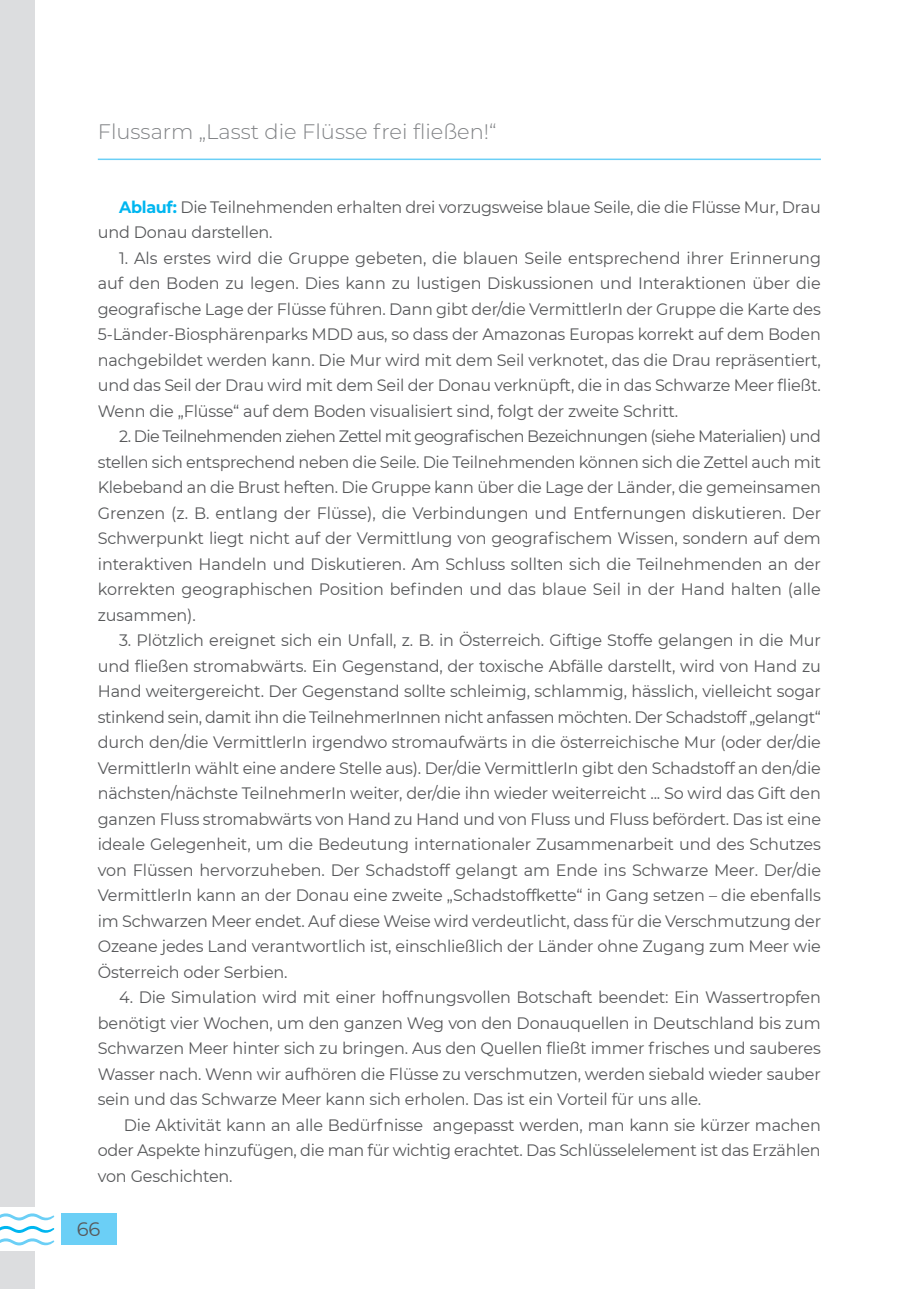
<style>
.page{position:relative;width:906px;height:1289px;background:#fff}
.page>*{position:absolute;margin:0;border:0;box-sizing:border-box;transform-origin:0 0}
.t1{font:300 21px "Montserrat";color:#808285}
.t2{font:19.5px "Montserrat";color:#57585a}
.t3{font:16.5px/25.5px "Montserrat";letter-spacing:-.01em;color:#57585a;text-align:justify}
.s1{font-weight:700;color:#00b6f0}
</style>
<div class="page">
<div style="left:61px;top:1213px;width:55px;height:32px;background:#6bcff6"></div>
<svg style="left:0;top:1213px;width:54px;height:32px"></svg>
<div style="left:0;top:0;width:34px;height:1205px;background:#dcdddf"></div>
<div style="left:0;top:1251px;width:34px;height:37px;background:#dcdddf"></div>
<hr style="left:98px;top:158px;width:723px;height:2px;background:#6bcff6">
<p class="t1" style="left:98px;top:118px;width:400px">Flussarm „Lasst die Flüsse frei fließen!“</p>
<p class="t3" style="left:98px;top:193px;width:724px;text-indent:21px"><span class="s1">Ablauf:</span> Die Teilnehmenden erhalten drei vorzugsweise blaue Seile, die die Flüsse Mur, Drau und Donau darstellen.</p>
<p class="t3" style="left:98px;top:244px;width:725px;text-indent:21px">1. Als erstes wird die Gruppe gebeten, die blauen Seile entsprechend ihrer Erinnerung auf den Boden zu legen. Dies kann zu lustigen Diskussionen und Interaktionen über die geografische Lage der Flüsse führen. Dann gibt der/die VermittlerIn der Gruppe die Karte des 5-Länder-Biosphärenparks MDD aus, so dass der Amazonas Europas korrekt auf dem Boden nachgebildet werden kann. Die Mur wird mit dem Seil verknotet, das die Drau repräsentiert, und das Seil der Drau wird mit dem Seil der Donau verknüpft, die in das Schwarze Meer fließt.<br>Wenn die „Flüsse“ auf dem Boden visualisiert sind, folgt der zweite Schritt.</p>
<p class="t3" style="left:98px;top:423px;width:725px;text-indent:21px">2. Die Teilnehmenden ziehen Zettel mit geografischen Bezeichnungen (siehe Materialien) und stellen sich entsprechend neben die Seile. Die Teilnehmenden können sich die Zettel auch mit Klebeband an die Brust heften. Die Gruppe kann über die Lage der Länder, die gemeinsamen Grenzen (z. B. entlang der Flüsse), die Verbindungen und Entfernungen diskutieren. Der Schwerpunkt liegt nicht auf der Vermittlung von geografischem Wissen, sondern auf dem interaktiven Handeln und Diskutieren. Am Schluss sollten sich die Teilnehmenden an der korrekten geographischen Position befinden und das blaue Seil in der Hand halten (alle zusammen).</p>
<p class="t3" style="left:98px;top:627px;width:725px;text-indent:21px">3. Plötzlich ereignet sich ein Unfall, z. B. in Österreich. Giftige Stoffe gelangen in die Mur und fließen stromabwärts. Ein Gegenstand, der toxische Abfälle darstellt, wird von Hand zu Hand weitergereicht. Der Gegenstand sollte schleimig, schlammig, hässlich, vielleicht sogar stinkend sein, damit ihn die TeilnehmerInnen nicht anfassen möchten. Der Schadstoff „gelangt“ durch den/die VermittlerIn irgendwo stromaufwärts in die österreichische Mur (oder der/die VermittlerIn wählt eine andere Stelle aus). Der/die VermittlerIn gibt den Schadstoff an den/die nächsten/nächste TeilnehmerIn weiter, der/die ihn wieder weiterreicht ... So wird das Gift den ganzen Fluss stromabwärts von Hand zu Hand und von Fluss und Fluss befördert. Das ist eine ideale Gelegenheit, um die Bedeutung internationaler Zusammenarbeit und des Schutzes von Flüssen hervorzuheben. Der Schadstoff gelangt am Ende ins Schwarze Meer. Der/die VermittlerIn kann an der Donau eine zweite „Schadstoffkette“ in Gang setzen – die ebenfalls im Schwarzen Meer endet. Auf diese Weise wird verdeutlicht, dass für die Verschmutzung der Ozeane jedes Land verantwortlich ist, einschließlich der Länder ohne Zugang zum Meer wie Österreich oder Serbien.</p>
<p class="t3" style="left:98px;top:984px;width:724px;text-indent:21px">4. Die Simulation wird mit einer hoffnungsvollen Botschaft beendet: Ein Wassertropfen benötigt vier Wochen, um den ganzen Weg von den Donauquellen in Deutschland bis zum Schwarzen Meer hinter sich zu bringen. Aus den Quellen fließt immer frisches und sauberes Wasser nach. Wenn wir aufhören die Flüsse zu verschmutzen, werden siebald wieder sauber sein und das Schwarze Meer kann sich erholen. Das ist ein Vorteil für uns alle.</p>
<p class="t3" style="left:98px;top:1111px;width:724px;text-indent:26px">Die Aktivität kann an alle Bedürfnisse angepasst werden, man kann sie kürzer machen oder Aspekte hinzufügen, die man für wichtig erachtet. Das Schlüsselelement ist das Erzählen von Geschichten.</p>
<p class="t2" style="left:77px;top:1215px;width:25px">66</p>
</div>
